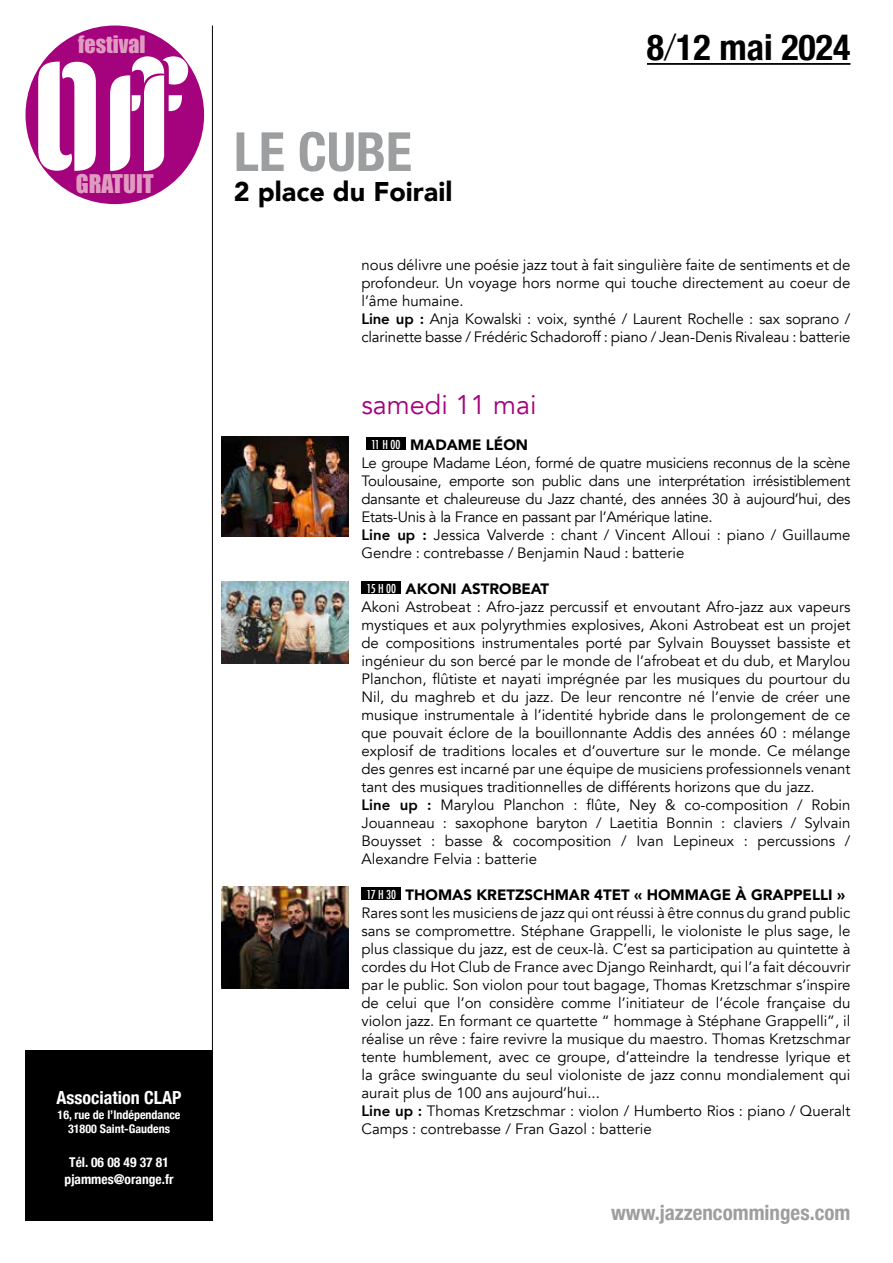
<style>
.page{position:relative;width:893px;height:1263px;background:#fff}
.page>*{position:absolute;margin:0;border:0;box-sizing:border-box;transform-origin:0 0}
.t1{font:150.15px "Kenia";color:#fff}
.t2{font:700 condensed 54px "Helvetica Neue";color:#9c9e9f}
.t3{font:700 condensed 36px "Helvetica Neue";color:#000}
.t4{font:900 27px "Avenir";color:#000}
.t5{font:27px "Avenir";color:#a5027d}
.t6{font:23.7px "Impact";color:#e09bc0}
.t7{font:22.05px "Impact";color:#e09bc0}
.t8{font:700 condensed 21px "Helvetica Neue";color:#9c9e9f}
.t9{font:700 condensed 18px "Helvetica Neue";color:#fff}
.t10{font:15px/18px "Avenir";color:#000}
.t11{font:15px/18px "Avenir";letter-spacing:-.02em;color:#000}
.t12{font:700 condensed 13.5px/16.2px "Helvetica Neue";color:#fff;text-align:center}
.t13{font:700 condensed 12px/14.4px "Helvetica Neue";color:#fff;text-align:center}
.s1{font-weight:300;font-stretch:normal}
.s2{font-weight:800}
.s3{font-family:"Futura";font-weight:500;font-stretch:condensed;font-size:12px;color:#fff}
.s4{font-weight:900}
</style>
<div class="page">
<div style="left:366px;top:437px;width:40px;height:13px;background:#000"></div>
<div style="left:361px;top:581px;width:40px;height:13px;background:#000"></div>
<div style="left:361px;top:887px;width:40px;height:13px;background:#000"></div>
<hr style="left:647px;top:63px;width:203px;height:2px;background:#000">
<div style="left:26px;top:1050px;width:187px;height:170px;background:#000"></div>
<hr style="left:212px;top:26px;width:1px;height:1194px;background:#000">
<div style="left:26px;top:26px;width:178px;height:178px;background:#a5027d;border-radius:50%"></div>
<img style="left:221px;top:437px;width:128px;height:100px">
<img style="left:221px;top:581px;width:128px;height:82px">
<img style="left:221px;top:887px;width:128px;height:101px">
<h3 class="t7" style="left:78px;top:28px;width:69px">festival</h3>
<h1 class="t1" style="left:31px;top:27px;width:159px">Off</h1>
<h3 class="t6" style="left:76px;top:165px;width:79px">GRATUIT</h3>
<p class="t9" style="left:57px;top:1083px;width:126px">Association CLAP</p>
<p class="t13" style="left:58px;top:1106px;width:124px">16, rue de l’Indépendance<br>31800 Saint-Gaudens</p>
<p class="t12" style="left:65px;top:1153px;width:110px">Tél. 06 08 49 37 81 pjammes@orange.fr</p>
<h2 class="t2" style="left:234px;top:107px;width:179px">LE CUBE</h2>
<h3 class="t4" style="left:234px;top:168px;width:220px">2 place du Foirail</h3>
<h3 class="t3" style="left:647px;top:18px;width:205px">8<span class="s1">/</span>12 mai 2024</h3>
<p class="t10" style="left:361px;top:256px;width:490px">nous délivre une poésie jazz tout à fait singulière faite de sentiments et de profondeur. Un voyage hors norme qui touche directement au coeur de l’âme humaine.<br><span class="s2">Line up :</span> Anja Kowalski : voix, synthé / Laurent Rochelle : sax soprano / clarinette basse / Frédéric Schadoroff : piano / Jean-Denis Rivaleau : batterie</p>
<h3 class="t5" style="left:361px;top:389px;width:177px">samedi 11 mai</h3>
<p class="t11" style="left:361px;top:436px;width:490px;text-indent:10px"><span class="s3">11 H 00</span> <span class="s4">MADAME LÉON<br></span>Le groupe Madame Léon, formé de quatre musiciens reconnus de la scène Toulousaine, emporte son public dans une interprétation irrésistiblement dansante et chaleureuse du Jazz chanté, des années 30 à aujourd’hui, des Etats-Unis à la France en passant par l’Amérique latine.<br><span class="s2">Line up :</span> Jessica Valverde : chant / Vincent Alloui : piano / Guillaume Gendre : contrebasse / Benjamin Naud : batterie</p>
<p class="t10" style="left:361px;top:580px;width:490px;text-indent:5px"><span class="s3">15 H 00</span> <span class="s4">AKONI ASTROBEAT<br></span>Akoni Astrobeat : Afro-jazz percussif et envoutant Afro-jazz aux vapeurs mystiques et aux polyrythmies explosives, Akoni Astrobeat est un projet de compositions instrumentales porté par Sylvain Bouysset bassiste et ingénieur du son bercé par le monde de l’afrobeat et du dub, et Marylou Planchon, flûtiste et nayati imprégnée par les musiques du pourtour du Nil, du maghreb et du jazz. De leur rencontre né l’envie de créer une musique instrumentale à l’identité hybride dans le prolongement de ce que pouvait éclore de la bouillonnante Addis des années 60 : mélange explosif de traditions locales et d’ouverture sur le monde. Ce mélange des genres est incarné par une équipe de musiciens professionnels venant tant des musiques traditionnelles de différents horizons que du jazz.<br><span class="s2">Line up :</span> Marylou Planchon : flûte, Ney &amp; co-composition / Robin Jouanneau : saxophone baryton / Laetitia Bonnin : claviers / Sylvain Bouysset : basse &amp; cocomposition / Ivan Lepineux : percussions / Alexandre Felvia : batterie</p>
<p class="t10" style="left:361px;top:886px;width:490px;text-indent:5px"><span class="s3">17 H 30</span> <span class="s4">THOMAS KRETZSCHMAR 4TET « HOMMAGE À GRAPPELLI » </span>Rares sont les musiciens de jazz qui ont réussi à être connus du grand public sans se compromettre. Stéphane Grappelli, le violoniste le plus sage, le plus classique du jazz, est de ceux-là. C’est sa participation au quintette à cordes du Hot Club de France avec Django Reinhardt, qui l’a fait découvrir par le public. Son violon pour tout bagage, Thomas Kretzschmar s’inspire de celui que l’on considère comme l’initiateur de l’école française du violon jazz. En formant ce quartette “ hommage à Stéphane Grappelli”, il réalise un rêve : faire revivre la musique du maestro. Thomas Kretzschmar tente humblement, avec ce groupe, d’atteindre la tendresse lyrique et la grâce swinguante du seul violoniste de jazz connu mondialement qui aurait plus de 100 ans aujourd’hui...<br><span class="s2">Line up :</span> Thomas Kretzschmar : violon / Humberto Rios : piano / Queralt Camps : contrebasse / Fran Gazol : batterie</p>
<h3 class="t8" style="left:611px;top:1195px;width:241px">www.jazzencomminges.com</h3>
</div>
